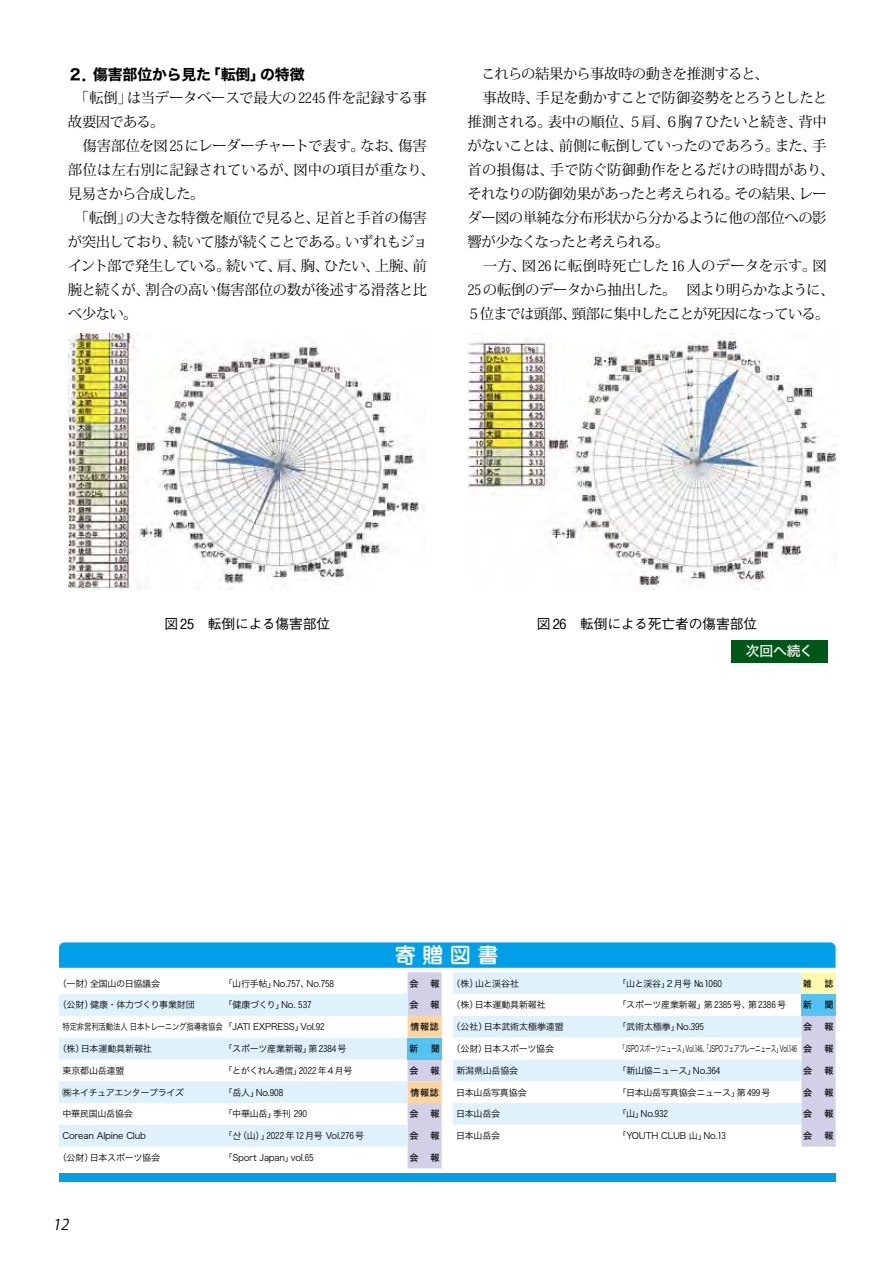
<style>
.page{position:relative;width:893px;height:1263px;background:#fff}
.page>*{position:absolute;margin:0;border:0;box-sizing:border-box;transform-origin:0 0}
.t1{font:500 21.15px "Jun 34 Pro";color:#fff}
.t2{font:14.85px "Hira Kaku Std N W7";letter-spacing:-.01em;color:#000}
.t3{font:italic 14.85px "Koz Go Pro";color:#000}
.t4{font:14.4px/23.9px "Koz Min Pro";letter-spacing:-.03em;color:#000}
.t5{font:500 13.8px "Gothic BBB Pro";letter-spacing:-.01em;color:#000}
.t6{font:13.8px "Hira Kaku Std W5";letter-spacing:-.015em;color:#fff}
.t7{font:9px "Hira Kaku Std W3";letter-spacing:-.025em;color:#000}
.t8{font:9px "Hira Kaku Std W3";letter-spacing:-.025em;color:#000;scale:.61 1}
.t9{font:9px "Hira Kaku Std W3";letter-spacing:-.025em;color:#000;scale:.82 1}
.t10{font:9px "Hira Kaku Std W3";letter-spacing:-.045em;color:#000}
.t11{font:9px "Hira Kaku Std W5";letter-spacing:.07em;color:#000}
.t12{font:9px "Hira Kaku Std W5";letter-spacing:.07em;color:#000;scale:.95 1}
.s1{font-family:"Apple Gothic"}
.s2{font-family:"Hira Kaku Std W5"}
</style>
<div class="page">
<div style="left:59px;top:1173px;width:777px;height:8px;background:#00a0e9"></div>
<svg style="left:59px;top:942px;width:777px;height:226px"></svg>
<div style="left:731px;top:640px;width:97px;height:22px;background:#005717"></div>
<img style="left:68px;top:333px;width:355px;height:257px">
<img style="left:468px;top:333px;width:369px;height:257px">
<p class="t2" style="left:68px;top:62px;width:238px">２．傷害部位から見た「転倒」の特徴</p>
<p class="t4" style="left:68px;top:86px;width:369px">　「転倒」は当データベースで最大の２２４５件を記録する事故要因である。<br>　傷害部位を図２５にレーダーチャートで表す。なお、傷害部位は左右別に記録されているが、図中の項目が重なり、見易さから合成した。<br>　「転倒」の大きな特徴を順位で見ると、足首と手首の傷害が突出しており、続いて膝が続くことである。いずれもジョイント部で発生している。続いて、肩、胸、ひたい、上腕、前腕と続くが、割合の高い傷害部位の数が後述する滑落と比べ少ない。</p>
<p class="t4" style="left:467px;top:62px;width:369px">　これらの結果から事故時の動きを推測すると、<br>　事故時、手足を動かすことで防御姿勢をとろうとしたと推測される。表中の順位、５肩、６胸７ひたいと続き、背中がないことは、前側に転倒していったのであろう。また、手首の損傷は、手で防ぐ防御動作をとるだけの時間があり、それなりの防御効果があったと考えられる。その結果、レーダー図の単純な分布形状から分かるように他の部位への影響が少なくなったと考えられる。<br>　一方、図２６に転倒時死亡した１６人のデータを示す。図<br>２５の転倒のデータから抽出した。　図より明らかなように、<br>５位までは頭部、頸部に集中したことが死因になっている。</p>
<p class="t5" style="left:165px;top:613px;width:167px">図２５　転倒による傷害部位</p>
<p class="t5" style="left:537px;top:613px;width:222px">図２６　転倒による死亡者の傷害部位</p>
<p class="t6" style="left:746px;top:641px;width:69px">次回へ続く</p>
<h1 class="t1" style="left:395px;top:938px;width:105px">寄贈図書</h1>
<p class="t7" style="left:58px;top:976px;width:104px">（一財）全国山の日協議会</p>
<p class="t7" style="left:224px;top:976px;width:112px">「山行手帖」No.757、No.758</p>
<p class="t11" style="left:409px;top:976px;width:11px">会</p>
<p class="t11" style="left:430px;top:976px;width:11px">報</p>
<p class="t7" style="left:58px;top:998px;width:139px">（公財）健康・体力づくり事業財団</p>
<p class="t7" style="left:224px;top:998px;width:90px">「健康づくり」No. 537</p>
<p class="t11" style="left:409px;top:998px;width:11px">会</p>
<p class="t11" style="left:430px;top:998px;width:11px">報</p>
<p class="t9" style="left:62px;top:1020px;width:321px">特定非営利活動法人 日本トレーニング指導者協会「JATI EXPRESS」Vol.92</p>
<p class="t11" style="left:410px;top:1020px;width:30px">情報誌</p>
<p class="t7" style="left:58px;top:1042px;width:96px">（株）日本運動具新報社</p>
<p class="t7" style="left:224px;top:1042px;width:125px">「スポーツ産業新報」第2384号</p>
<p class="t12" style="left:409px;top:1042px;width:33px">新　聞</p>
<p class="t7" style="left:62px;top:1063px;width:64px">東京都山岳連盟</p>
<p class="t10" style="left:224px;top:1063px;width:130px">「とがくれん通信」2022 年４月号</p>
<p class="t11" style="left:409px;top:1063px;width:11px">会</p>
<p class="t11" style="left:430px;top:1063px;width:11px">報</p>
<p class="t10" style="left:62px;top:1085px;width:123px">㈱ネイチュアエンタープライズ</p>
<p class="t7" style="left:223px;top:1085px;width:61px">「岳人」No.908</p>
<p class="t11" style="left:410px;top:1085px;width:30px">情報誌</p>
<p class="t7" style="left:62px;top:1107px;width:72px">中華民国山岳協会</p>
<p class="t7" style="left:223px;top:1107px;width:85px">「中華山岳」季刊 290</p>
<p class="t11" style="left:409px;top:1107px;width:11px">会</p>
<p class="t11" style="left:430px;top:1107px;width:11px">報</p>
<p class="t7" style="left:62px;top:1129px;width:85px">Corean Alpine Club</p>
<p class="t7" style="left:223px;top:1129px;width:142px">「<span class="s1">산</span>（山）」2022年12月号 Vol.276号</p>
<p class="t11" style="left:409px;top:1129px;width:11px">会</p>
<p class="t11" style="left:430px;top:1129px;width:11px">報</p>
<p class="t7" style="left:58px;top:1151px;width:104px">（公財）日本スポーツ協会</p>
<p class="t7" style="left:223px;top:1151px;width:92px">「Sport Japan」vol.65</p>
<p class="t11" style="left:409px;top:1151px;width:11px">会</p>
<p class="t11" style="left:430px;top:1151px;width:11px">報</p>
<p class="t7" style="left:452px;top:976px;width:69px">（株）山と渓谷社</p>
<p class="t7" style="left:617px;top:976px;width:106px">「山と渓谷」2月号 №1060</p>
<p class="t12" style="left:803px;top:976px;width:33px">雑　誌</p>
<p class="t7" style="left:452px;top:998px;width:96px">（株）日本運動具新報社</p>
<p class="t7" style="left:617px;top:998px;width:170px">「スポーツ産業新報」第2385号、第2386号</p>
<p class="t12" style="left:803px;top:998px;width:33px">新　聞</p>
<p class="t7" style="left:452px;top:1020px;width:114px">（公社）日本武術太極拳連盟</p>
<p class="t7" style="left:617px;top:1020px;width:88px">「武術太極拳」No.395</p>
<p class="t11" style="left:803px;top:1020px;width:11px">会</p>
<p class="t11" style="left:824px;top:1020px;width:11px">報</p>
<p class="t7" style="left:452px;top:1042px;width:104px">（公財）日本スポーツ協会</p>
<p class="t8" style="left:619px;top:1042px;width:318px">「JSPO スポーツニュース」Vol.146、「JSPOフェアプレーニュース」Vol.146 <span class="s2">会</span></p>
<p class="t11" style="left:824px;top:1042px;width:11px">報</p>
<p class="t7" style="left:456px;top:1063px;width:63px">新潟県山岳協会</p>
<p class="t7" style="left:617px;top:1063px;width:104px">「新山協ニュース」No.364</p>
<p class="t11" style="left:803px;top:1063px;width:11px">会</p>
<p class="t11" style="left:824px;top:1063px;width:11px">報</p>
<p class="t7" style="left:456px;top:1085px;width:72px">日本山岳写真協会</p>
<p class="t7" style="left:617px;top:1085px;width:155px">「日本山岳写真協会ニュース」第 499 号</p>
<p class="t11" style="left:803px;top:1085px;width:11px">会</p>
<p class="t11" style="left:824px;top:1085px;width:11px">報</p>
<p class="t7" style="left:456px;top:1107px;width:46px">日本山岳会</p>
<p class="t7" style="left:617px;top:1107px;width:52px">「山」No.932</p>
<p class="t11" style="left:803px;top:1107px;width:11px">会</p>
<p class="t11" style="left:824px;top:1107px;width:11px">報</p>
<p class="t7" style="left:456px;top:1129px;width:46px">日本山岳会</p>
<p class="t7" style="left:617px;top:1129px;width:110px">「YOUTH CLUB 山」No.13</p>
<p class="t11" style="left:803px;top:1129px;width:11px">会</p>
<p class="t11" style="left:824px;top:1129px;width:11px">報</p>
<p class="t3" style="left:52px;top:1214px;width:21px">12</p>
</div>
